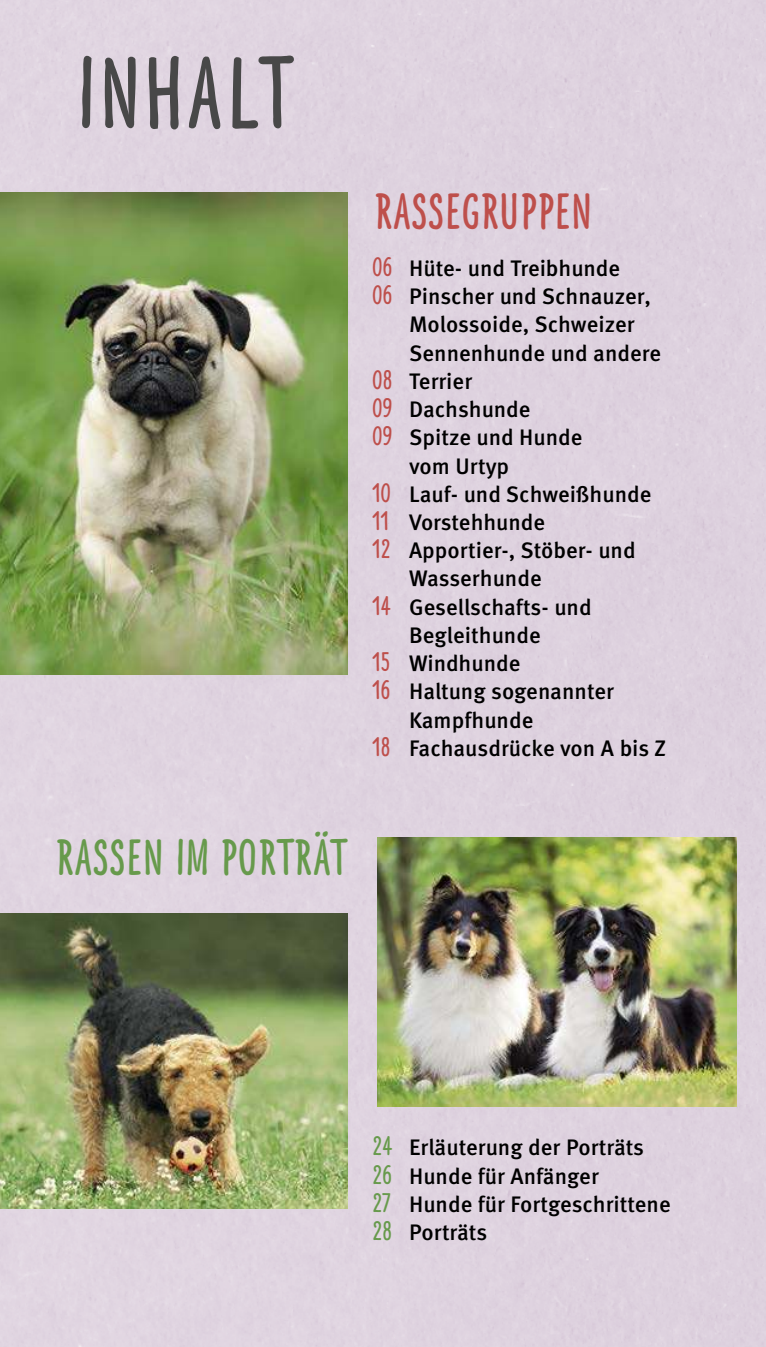
<style>
.page{position:relative;width:766px;height:1347px;background:#fff}
.page>*{position:absolute;margin:0;border:0;box-sizing:border-box;transform-origin:0 0}
.t1{font:900 89.75px "Frieda";letter-spacing:.02em;color:#484848}
.t2{font:900 44.75px "Frieda";letter-spacing:.01em;color:#679a4c}
.t3{font:900 44.75px "Frieda";letter-spacing:.01em;color:#be4f4b}
.t4{font:500 22.5px/28.2px "Meta OT";color:#000}
.s1{font-family:"Frieda";font-weight:900;font-size:23.75px;color:#be4f4b}
.s2{font-family:"Frieda";font-weight:900;font-size:23.75px;color:#679a4c}
</style>
<div class="page">
<div style="left:0;top:0;width:765px;height:1346px;background:#ded2df"></div>
<img style="left:0;top:192px;width:347px;height:482px">
<img style="left:0;top:913px;width:347px;height:295px">
<img style="left:377px;top:837px;width:359px;height:269px">
<h1 class="t1" style="left:75px;top:41px;width:219px">INHALT</h1>
<h2 class="t3" style="left:374px;top:185px;width:219px">RASSEGRUPPEN</h2>
<p class="t4" style="left:372px;top:256px;width:250px"><span class="s1">06</span> Hüte- und Treibhunde</p>
<p class="t4" style="left:372px;top:284px;width:280px"><span class="s1">06</span> Pinscher und Schnauzer,</p>
<p class="t4" style="left:409px;top:312px;width:227px">Molossoide, Schweizer</p>
<p class="t4" style="left:409px;top:340px;width:253px">Sennenhunde und andere</p>
<p class="t4" style="left:372px;top:369px;width:101px"><span class="s1">08</span> Terrier</p>
<p class="t4" style="left:372px;top:397px;width:160px"><span class="s1">09</span> Dachshunde</p>
<p class="t4" style="left:372px;top:425px;width:212px"><span class="s1">09</span> Spitze und Hunde</p>
<p class="t4" style="left:409px;top:453px;width:102px">vom Urtyp</p>
<p class="t4" style="left:372px;top:482px;width:281px"><span class="s1">10</span> Lauf- und Schweißhunde</p>
<p class="t4" style="left:372px;top:510px;width:174px"><span class="s1">11</span> Vorstehhunde</p>
<p class="t4" style="left:372px;top:538px;width:265px"><span class="s1">12</span> Apportier-, Stöber- und</p>
<p class="t4" style="left:409px;top:566px;width:134px">Wasserhunde</p>
<p class="t4" style="left:372px;top:594px;width:221px"><span class="s1">14</span> Gesellschafts- und</p>
<p class="t4" style="left:409px;top:623px;width:133px">Begleithunde</p>
<p class="t4" style="left:372px;top:651px;width:150px"><span class="s1">15</span> Windhunde</p>
<p class="t4" style="left:372px;top:679px;width:243px"><span class="s1">16</span> Haltung sogenannter</p>
<p class="t4" style="left:409px;top:707px;width:126px">Kampfhunde</p>
<p class="t4" style="left:372px;top:736px;width:296px"><span class="s1">18</span> Fachausdrücke von A bis Z</p>
<h2 class="t2" style="left:56px;top:831px;width:293px">RASSEN IM PORTRÄT</h2>
<p class="t4" style="left:372px;top:1135px;width:300px"><span class="s2">24</span> Erläuterung der Porträts<br><span class="s2">26</span> Hunde für Anfänger<br><span class="s2">27</span> Hunde für Fortgeschrittene<br><span class="s2">28</span> Porträts</p>
</div>
